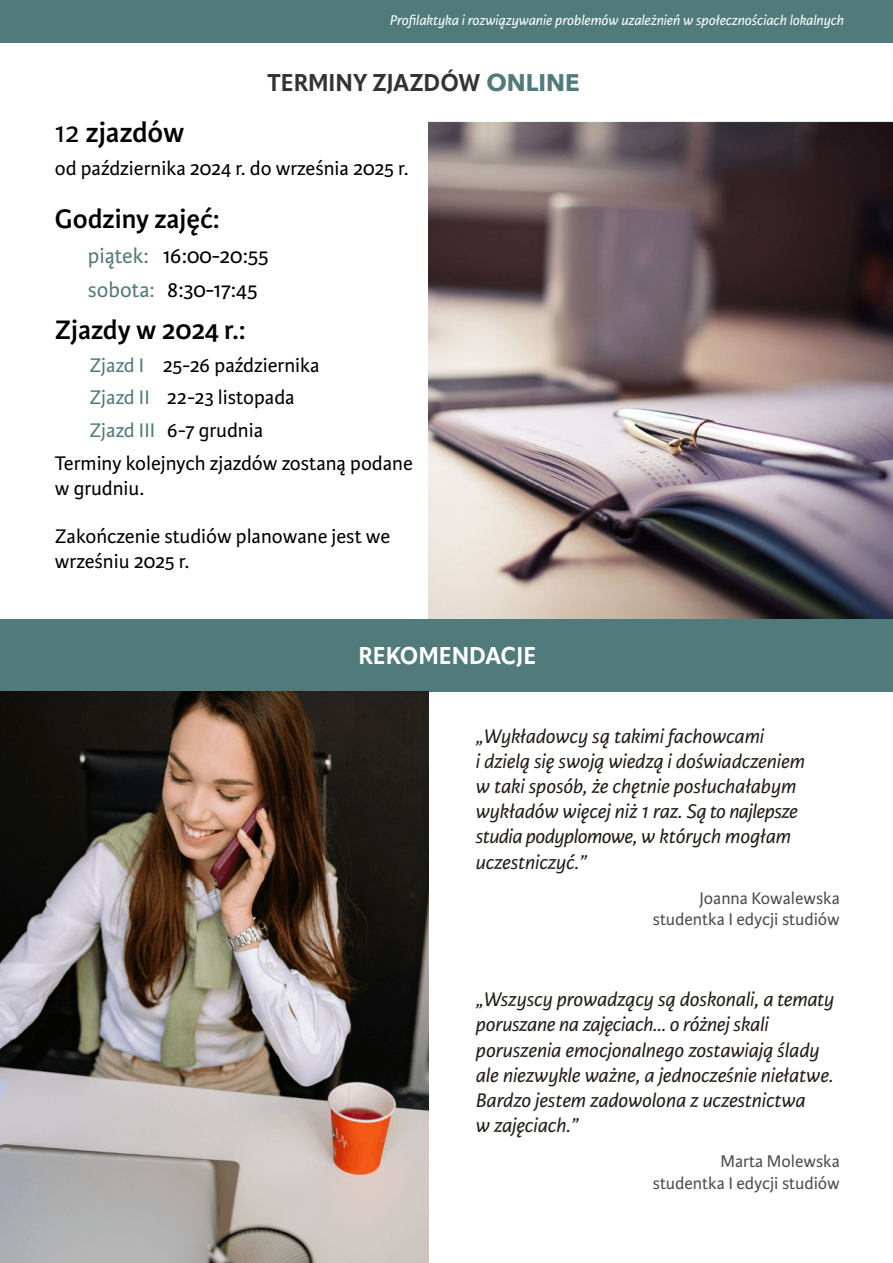
<style>
.page{position:relative;width:893px;height:1263px;background:#fff}
.page>*{position:absolute;margin:0;border:0;box-sizing:border-box;transform-origin:0 0}
.Podstawowy_akapit{font:600 30px "Karmina Sans";color:#000}
.Podstawowy_akapit-2{font:600 28.5px "Karmina Sans";color:#000}
.t1{font:700 24px "Apparat Semi Cond";color:#333}
.t2{font:700 24px "Apparat Semi Cond";color:#fff}
.Podstawowy_akapit-3{font:22.5px "Karmina Sans";color:#000}
.t3{font:italic 21px/25.2px "Karmina Sans";color:#251e18}
.Podstawowy_akapit-4{font:21px/25.2px "Karmina Sans";color:#000}
.t4{font:18px "Karmina Sans";color:#4d4d4d}
.t5{font:italic 15px "Karmina Sans";color:#fff}
.s1{font-family:"Avenir Next";color:#517b7b}
.s2{font-weight:400}
.s3{color:#517b7b}
</style>
<div class="page">
<div style="left:0;top:0;width:893px;height:43px;background:#517b7b"></div>
<img style="left:428px;top:121px;width:465px;height:498px">
<div style="left:1px;top:619px;width:892px;height:73px;background:#517b7b"></div>
<img style="left:0;top:692px;width:428px;height:571px">
<p class="t5" style="left:390px;top:12px;width:456px">Profilaktyka i rozwiązywanie problemów uzależnień w społecznościach lokalnych</p>
<p class="t1" style="left:268px;top:68px;width:313px">TERMINY ZJAZDÓW <span class="s1">ONLINE</span></p>
<p class="Podstawowy_akapit" style="left:55px;top:115px;width:131px"><span class="s2">12</span> zjazdów</p>
<p class="Podstawowy_akapit-4" style="left:55px;top:156px;width:355px">od października 2024 r. do września 2025 r.</p>
<p class="Podstawowy_akapit-2" style="left:55px;top:203px;width:166px">Godziny zajęć:</p>
<p class="Podstawowy_akapit-3" style="left:88px;top:243px;width:182px"><span class="s3">piątek:</span> 16:00-20:55</p>
<p class="Podstawowy_akapit-3" style="left:88px;top:277px;width:171px"><span class="s3">sobota:</span> 8:30-17:45</p>
<p class="Podstawowy_akapit-2" style="left:55px;top:314px;width:192px">Zjazdy w 2024 r.:</p>
<p class="Podstawowy_akapit-4" style="left:89px;top:353px;width:232px"><span class="s3">Zjazd I</span> 25-26 października</p>
<p class="Podstawowy_akapit-4" style="left:89px;top:385px;width:207px"><span class="s3">Zjazd II</span> 22-23 listopada</p>
<p class="Podstawowy_akapit-4" style="left:89px;top:418px;width:175px"><span class="s3">Zjazd III</span> 6-7 grudnia</p>
<p class="Podstawowy_akapit-4" style="left:55px;top:451px;width:360px">Terminy kolejnych zjazdów zostaną podane w grudniu.</p>
<p class="Podstawowy_akapit-4" style="left:55px;top:524px;width:337px">Zakończenie studiów planowane jest we wrześniu 2025 r.</p>
<p class="t2" style="left:358px;top:641px;width:179px">REKOMENDACJE</p>
<p class="t3" style="left:476px;top:724px;width:330px">„Wykładowcy są takimi fachowcami<br>i dzielą się swoją wiedzą i doświadczeniem w taki sposób, że chętnie posłuchałabym wykładów więcej niż 1 raz. Są to najlepsze studia podyplomowe, w których mogłam uczestniczyć.”</p>
<p class="t4" style="left:699px;top:888px;width:142px">Joanna Kowalewska</p>
<p class="t4" style="left:653px;top:909px;width:188px">studentka I edycji studiów</p>
<p class="t3" style="left:476px;top:987px;width:360px">„Wszyscy prowadzący są doskonali, a tematy poruszane na zajęciach... o różnej skali poruszenia emocjonalnego zostawiają ślady ale niezwykle ważne, a jednocześnie niełatwe.<br>Bardzo jestem zadowolona z uczestnictwa<br>w zajęciach.”</p>
<p class="t4" style="left:720px;top:1151px;width:121px">Marta Molewska</p>
<p class="t4" style="left:653px;top:1173px;width:188px">studentka I edycji studiów</p>
</div>
